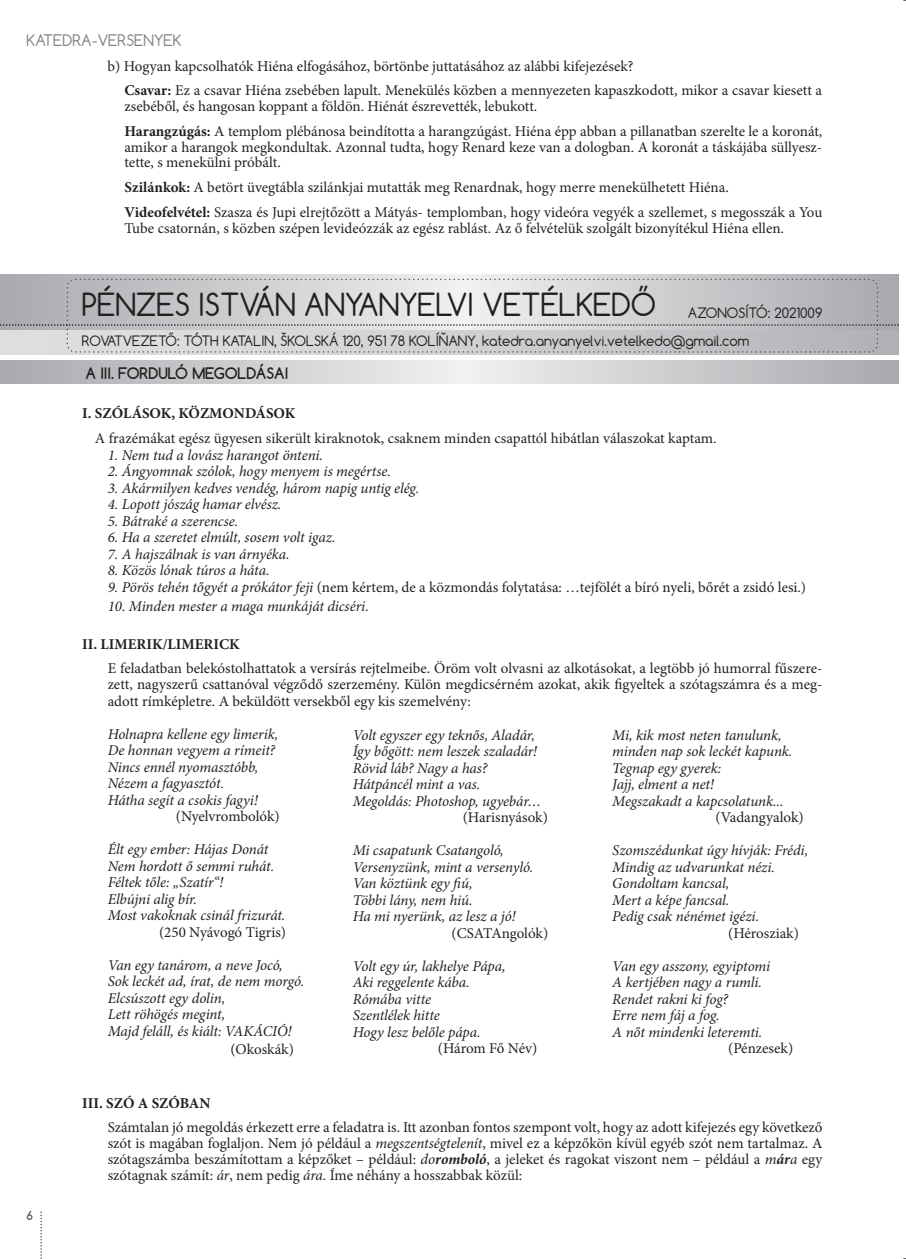
<style>
.page{position:relative;width:906px;height:1259px;background:#fff}
.page>*{position:absolute;margin:0;border:0;box-sizing:border-box;transform-origin:0 0}
.t1{font:30px "Comfortaa";letter-spacing:-.005em;color:#231f20}
.t2{font:15px/24.8px "Minion Pro";color:#231f20}
.t3{font:italic 15px/16.5px "Minion Pro";letter-spacing:-.01em;color:#231f20}
.t4{font:700 15px "Minion Pro";color:#231f20}
.t5{font:700 15px "Comfortaa";color:#231f20}
.t6{font:15px "Comfortaa";color:#808285}
.t7{font:13.5px "Comfortaa";letter-spacing:-.005em;color:#231f20}
.t8{font:700 12px "Comfortaa";color:#57585a}
.s1{font-weight:700}
.s2{font-style:italic}
.s3{font-weight:700;font-style:italic}
</style>
<div class="page">
<svg style="left:0;top:340px;width:898px;height:14px;background:#d0d1d3"></svg>
<img style="left:0;top:274px;width:898px;height:18px">
<svg style="left:67px;top:279px;width:811px;height:74px;background:#cacbcd"></svg>
<svg style="left:0;top:292px;width:898px;height:48px;background:#cacacd"></svg>
<svg style="left:40px;top:1212px;width:2px;height:47px"></svg>
<p class="t6" style="left:27px;top:34px;width:156px">KATEDRA-VERSENYEK</p>
<p class="t2" style="left:124px;top:55px;width:699px;text-indent:-17px">b) Hogyan kapcsolhatók Hiéna elfogásához, börtönbe juttatásához az alábbi kifejezések?<br><span class="s1">Csavar:</span> Ez a csavar Hiéna zsebében lapult. Menekülés közben a mennyezeten kapaszkodott, mikor a csavar kiesett a</p>
<p class="t2" style="left:124px;top:95px;width:699px">zsebéből, és hangosan koppant a földön. Hiénát észrevették, lebukott.<br><span class="s1">Harangzúgás:</span> A templom plébánosa beindította a harangzúgást. Hiéna épp abban a pillanatban szerelte le a koronát,</p>
<p class="t2" style="left:124px;top:140px;width:699px;line-height:15.8px">amikor a harangok megkondultak. Azonnal tudta, hogy Renard keze van a dologban. A koronát a táskájába süllyesz&shy;tette, s menekülni próbált.</p>
<p class="t2" style="left:124px;top:176px;width:699px"><span class="s1">Szilánkok:</span> A betört üvegtábla szilánkjai mutatták meg Renardnak, hogy merre menekülhetett Hiéna.<br><span class="s1">Videofelvétel:</span> Szasza és Jupi elrejtőzött a Mátyás- templomban, hogy videóra vegyék a szellemet, s megosszák a You</p>
<p class="t2" style="left:124px;top:217px;width:661px">Tube csatornán, s közben szépen levideózzák az egész rablást. Az ő felvételük szolgált bizonyítékul Hiéna ellen.</p>
<h1 class="t1" style="left:82px;top:293px;width:575px">PÉNZES ISTVÁN ANYANYELVI VETÉLKEDŐ</h1>
<p class="t7" style="left:687px;top:307px;width:136px">AZONOSÍTÓ: 2021009</p>
<p class="t7" style="left:82px;top:336px;width:669px">ROVATVEZETŐ: TÓTH KATALIN, ŠKOLSKÁ 120, 951 78 KOLÍŇANY, katedra.anyanyelvi.vetelkedo@gmail.com</p>
<p class="t8" style="left:26px;top:1208px;width:8px">6</p>
<p class="t5" style="left:85px;top:364px;width:204px">A III. FORDULÓ MEGOLDÁSAI</p>
<p class="t4" style="left:82px;top:407px;width:215px">I. SZÓLÁSOK, KÖZMONDÁSOK</p>
<p class="t2" style="left:95px;top:427px;width:623px">A frazémákat egész ügyesen sikerült kiraknotok, csaknem minden csapattól hibátlan válaszokat kaptam.</p>
<p class="t3" style="left:108px;top:448px;width:217px">1. Nem tud a lovász harangot önteni.</p>
<p class="t3" style="left:108px;top:464px;width:285px">2. Ángyomnak szólok, hogy menyem is megértse.</p>
<p class="t3" style="left:108px;top:481px;width:313px">3. Akármilyen kedves vendég, három napig untig elég.</p>
<p class="t3" style="left:108px;top:497px;width:175px">4. Lopott jószág hamar elvész.</p>
<p class="t3" style="left:108px;top:514px;width:132px">5. Bátraké a szerencse.</p>
<p class="t3" style="left:108px;top:530px;width:229px">6. Ha a szeretet elmúlt, sosem volt igaz.</p>
<p class="t3" style="left:108px;top:547px;width:183px">7. A hajszálnak is van árnyéka.</p>
<p class="t3" style="left:108px;top:563px;width:163px">8. Közös lónak túros a háta.</p>
<p class="t2" style="left:108px;top:576px;width:700px"><span class="s2">9. Pörös tehén tőgyét a prókátor feji</span> (nem kértem, de a közmondás folytatása: …tejfölét a bíró nyeli, bőrét a zsidó lesi.)</p>
<p class="t3" style="left:108px;top:599px;width:263px">10. Minden mester a maga munkáját dicséri.</p>
<p class="t4" style="left:82px;top:638px;width:159px">II. LIMERIK/LIMERICK</p>
<p class="t2" style="left:108px;top:661px;width:716px;line-height:16.5px;text-align:justify">E feladatban belekóstolhattatok a versírás rejtelmeibe. Öröm volt olvasni az alkotásokat, a legtöbb jó humorral fűszere&shy;zett, nagyszerű csattanóval végződő szerzemény. Külön megdicsérném azokat, akik figyeltek a szótagszámra és a meg&shy;adott rímképletre. A beküldött versekből egy kis szemelvény:</p>
<p class="t3" style="left:108px;top:727px;width:172px">Holnapra kellene egy limerik,<br>De honnan vegyem a rímeit?<br>Nincs ennél nyomasztóbb,<br>Nézem a fagyasztót.<br>Hátha segít a csokis fagyi!</p>
<p class="t2" style="left:176px;top:805px;width:105px">(Nyelvrombolók)</p>
<p class="t3" style="left:108px;top:842px;width:179px">Élt egy ember: Hájas Donát<br>Nem hordott ő semmi ruhát.<br>Féltek tőle: „Szatír“!<br>Elbújni alig bír.<br>Most vakoknak csinál frizurát.</p>
<p class="t2" style="left:159px;top:921px;width:128px">(250 Nyávogó Tigris)</p>
<p class="t3" style="left:108px;top:958px;width:198px">Van egy tanárom, a neve Jocó,<br>Sok leckét ad, írat, de nem morgó.<br>Elcsúszott egy dolin,<br>Lett röhögés megint,<br>Majd feláll, és kiált: VAKÁCIÓ!</p>
<p class="t2" style="left:230px;top:1038px;width:65px">(Okoskák)</p>
<p class="t4" style="left:82px;top:1097px;width:130px">III. SZÓ A SZÓBAN</p>
<p class="t2" style="left:108px;top:1121px;width:716px;line-height:16px;text-align:justify">Számtalan jó megoldás érkezett erre a feladatra is. Itt azonban fontos szempont volt, hogy az adott kifejezés egy következő szót is magában foglaljon. Nem jó például a <span class="s2">megszentségtelenít</span>, mivel ez a képzőkön kívül egyéb szót nem tartalmaz. A szótagszámba beszámítottam a képzőket – például: <span class="s2">do</span><span class="s3">romboló</span>, a jeleket és ragokat viszont nem – például a <span class="s2">m</span><span class="s3">ár</span><span class="s2">a</span> egy szótagnak számít: <span class="s2">ár</span>, nem pedig <span class="s2">ára</span>. Íme néhány a hosszabbak közül:</p>
<p class="t3" style="left:352px;top:728px;width:190px">Volt egyszer egy teknős, Aladár,<br>Így bőgött: nem leszek szaladár!<br>Rövid láb? Nagy a has?<br>Hátpáncél mint a vas.<br>Megoldás: Photoshop, ugyebár…</p>
<p class="t2" style="left:462px;top:806px;width:87px">(Harisnyások)</p>
<p class="t3" style="left:352px;top:843px;width:182px">Mi csapatunk Csatangoló,<br>Versenyzünk, mint a versenyló.<br>Van köztünk egy fiú,<br>Többi lány, nem hiú.<br>Ha mi nyerünk, az lesz a jó!</p>
<p class="t2" style="left:451px;top:922px;width:98px">(CSATAngolók)</p>
<p class="t3" style="left:352px;top:959px;width:154px">Volt egy úr, lakhelye Pápa,<br>Aki reggelente kába.<br>Rómába vitte<br>Szentlélek hitte<br>Hogy lesz belőle pápa.</p>
<p class="t2" style="left:438px;top:1037px;width:101px">(Három Fő Név)</p>
<p class="t3" style="left:612px;top:728px;width:182px">Mi, kik most neten tanulunk, minden nap sok leckét kapunk.<br>Tegnap egy gyerek:<br>Jajj, elment a net!<br>Megszakadt a kapcsolatunk...</p>
<p class="t2" style="left:715px;top:806px;width:90px">(Vadangyalok)</p>
<p class="t3" style="left:612px;top:843px;width:197px">Szomszédunkat úgy hívják: Frédi,<br>Mindig az udvarunkat nézi.<br>Gondoltam kancsal,<br>Mert a képe fancsal.<br>Pedig csak nénémet igézi.</p>
<p class="t2" style="left:728px;top:922px;width:72px">(Hérosziak)</p>
<p class="t3" style="left:612px;top:959px;width:159px">Van egy asszony, egyiptomi<br>A kertjében nagy a rumli.<br>Rendet rakni ki fog?<br>Erre nem fáj a fog.<br>A nőt mindenki leteremti.</p>
<p class="t2" style="left:728px;top:1037px;width:67px">(Pénzesek)</p>
</div>
